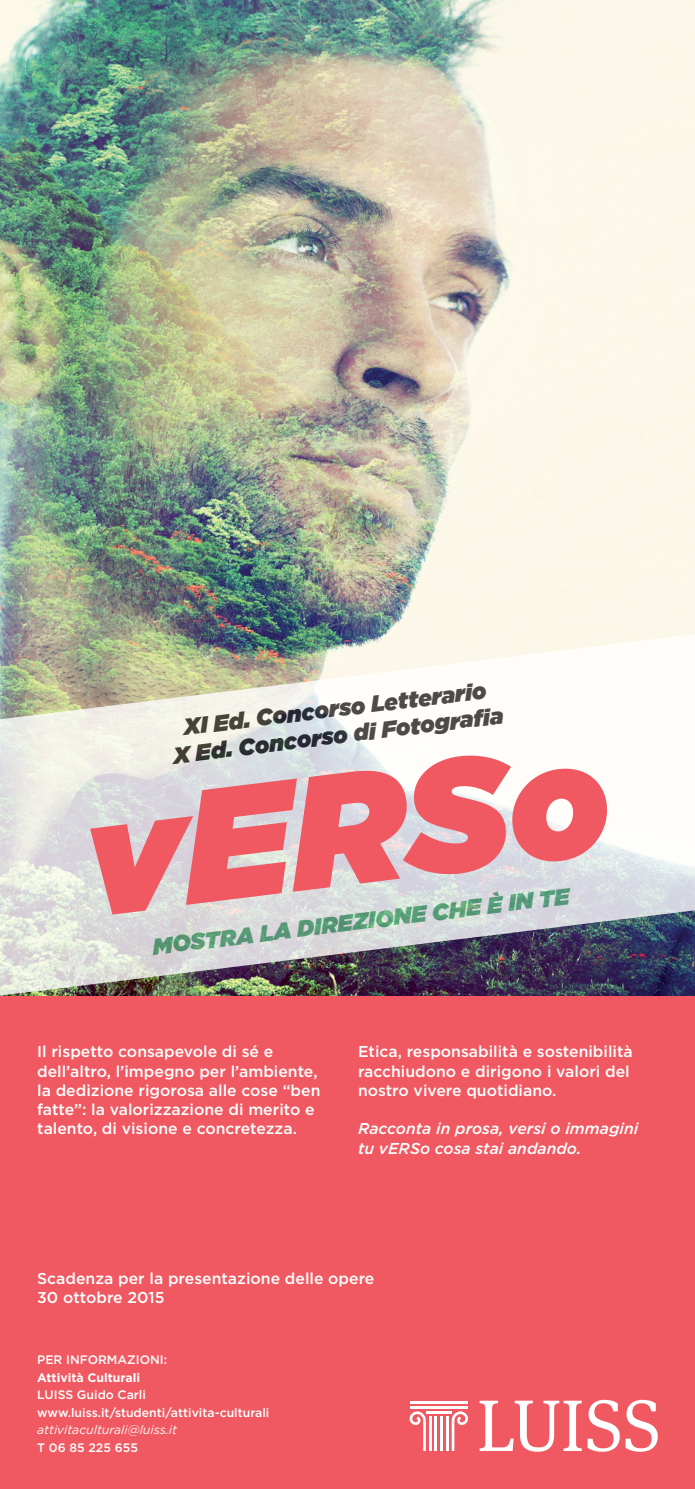
<style>
.page{position:relative;width:695px;height:1489px;background:#fff}
.page>*{position:absolute;margin:0;border:0;box-sizing:border-box;transform-origin:0 0}
.t1{font:italic 900 22.93px/26.8px "Gotham";color:#231f20;text-align:center}
.t2{font:italic 900 22.93px "Gotham";color:#5cb07f}
.t3{font:500 15.75px/19.2px "Gotham";color:#fff}
.t4{font:italic 500 15.75px/19.2px "Gotham";color:#fff}
.t5{font:500 12.25px/17.5px "Gotham";color:#fff}
.t6{font:italic 12.25px "Gotham";color:#fff}
.t7{font:700 12.25px "Gotham";color:#fff}
</style>
<div class="page">
<img style="left:0;top:0;width:694px;height:632px">
<div style="left:0;top:996px;width:694px;height:492px;background:#f05961"></div>
<img style="left:0;top:632px;width:694px;height:364px">
<svg style="left:90px;top:753px;width:520px;height:161px;background:#e7a3a8"></svg>
<svg style="left:587px;top:1399px;width:32px;height:52px"></svg>
<svg style="left:479px;top:1400px;width:102px;height:51px"></svg>
<svg style="left:625px;top:1399px;width:32px;height:52px"></svg>
<hr style="left:410px;top:1400px;width:57px;height:3px;background:#fff">
<hr style="left:410px;top:1405px;width:57px;height:3px;background:#fff">
<hr style="left:426px;top:1410px;width:25px;height:3px;background:#fff">
<svg style="left:451px;top:1411px;width:17px;height:39px"></svg>
<hr style="left:429px;top:1415px;width:2px;height:35px;background:#fff">
<hr style="left:434px;top:1415px;width:3px;height:35px;background:#fff">
<hr style="left:440px;top:1415px;width:3px;height:35px;background:#fff">
<hr style="left:446px;top:1415px;width:2px;height:35px;background:#fff">
<svg style="left:409px;top:1411px;width:17px;height:39px"></svg>
<h1 class="t1" style="left:168px;top:715px;width:338px;rotate:-7deg">XI Ed. Concorso Letterario<br>X Ed. Concorso di Fotografia</h1>
<h1 class="t2" style="left:151px;top:933px;width:419px;rotate:-7deg">Mostra la direzione c he è in te</h1>
<p class="t3" style="left:37px;top:1041px;width:285px">Il rispetto consapevole di sé e dell’altro, l’impegno per l’ambiente, la dedizione rigorosa alle cose “ben fatte”: la valorizzazione di merito e talento, di visione e concretezza.</p>
<p class="t3" style="left:358px;top:1041px;width:276px">Etica, responsabilità e sostenibilità racchiudono e dirigono i valori del nostro vivere quotidiano.</p>
<p class="t4" style="left:358px;top:1118px;width:282px">Racconta in prosa, versi o immagini tu vERSo cosa stai andando.</p>
<p class="t3" style="left:37px;top:1267px;width:338px">Scadenza per la presentazione delle opere<br>30 ottobre 2015</p>
<p class="t5" style="left:37px;top:1350px;width:131px">per Informazioni:</p>
<p class="t7" style="left:37px;top:1370px;width:104px">Attività Culturali</p>
<p class="t5" style="left:37px;top:1385px;width:234px">LUISS Guido Carli www.luiss.it/studenti/attivita-culturali</p>
<p class="t6" style="left:37px;top:1422px;width:141px">attivitaculturali@luiss.it</p>
<p class="t5" style="left:37px;top:1438px;width:102px">T 06 85 225 655</p>
</div>
